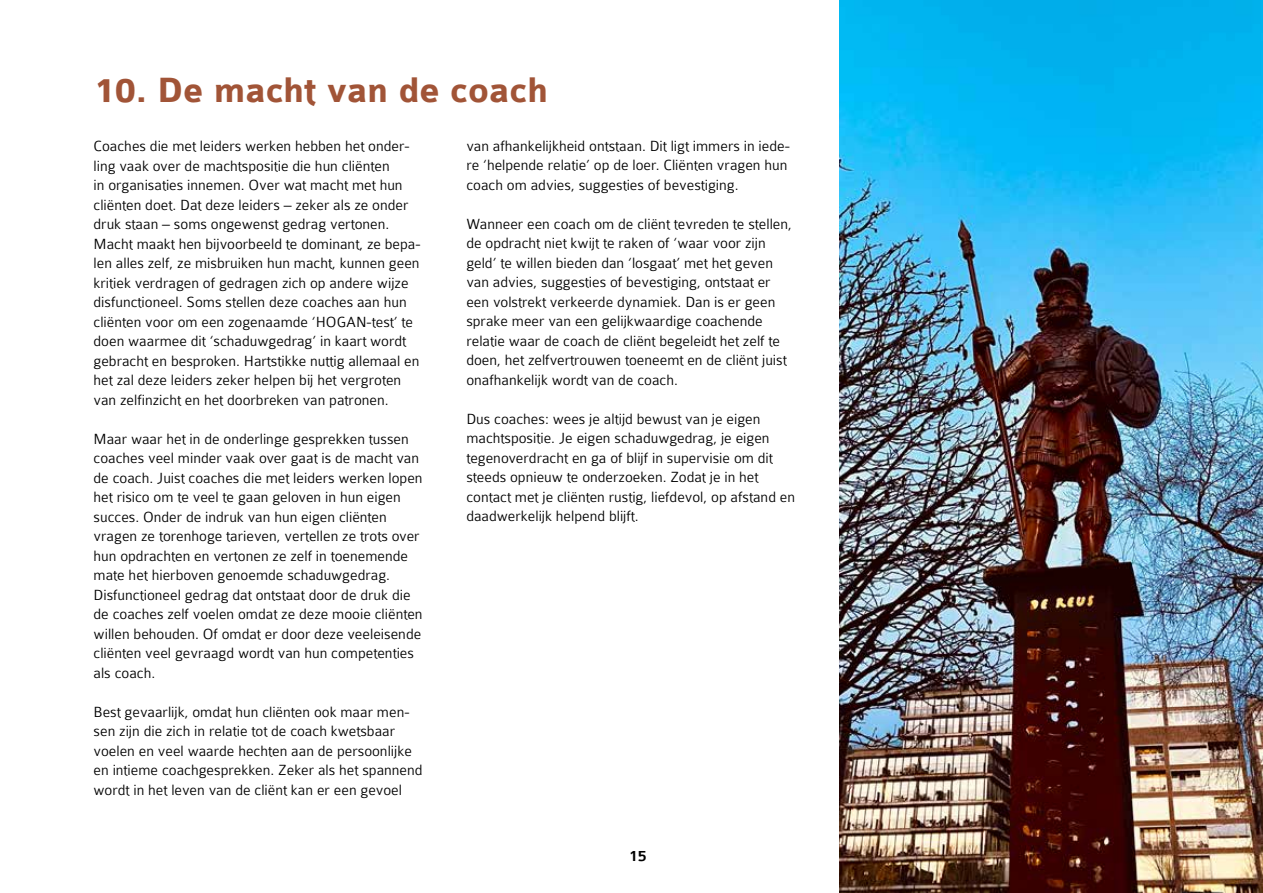
<style>
.page{position:relative;width:1263px;height:893px;background:#fff}
.page>*{position:absolute;margin:0;border:0;box-sizing:border-box;transform-origin:0 0}
.t1{font:700 37.5px "Colaborate";color:#a15437}
.t2{font:500 16.5px "Colaborate";color:#000}
.t3{font:300 15.75px/19.5px "Colaborate";color:#000}
</style>
<div class="page">
<img style="left:839px;top:0;width:424px;height:893px">
<h1 class="t1" style="left:94px;top:71px;width:456px">10. De macht van de coach</h1>
<p class="t3" style="left:94px;top:136px;width:329px">Coaches die met leiders werken hebben het onder&shy;ling vaak over de machtspositie die hun cliënten<br>in organisaties innemen. Over wat macht met hun cliënten doet. Dat deze leiders – zeker als ze onder druk staan – soms ongewenst gedrag vertonen.<br>Macht maakt hen bijvoorbeeld te dominant, ze bepa&shy;len alles zelf, ze misbruiken hun macht, kunnen geen kritiek verdragen of gedragen zich op andere wijze disfunctioneel. Soms stellen deze coaches aan hun cliënten voor om een zogenaamde ‘HOGAN-test’ te doen waarmee dit ‘schaduwgedrag’ in kaart wordt gebracht en besproken. Hartstikke nuttig allemaal en het zal deze leiders zeker helpen bij het vergroten van zelfinzicht en het doorbreken van patronen.</p>
<p class="t3" style="left:94px;top:429px;width:331px">Maar waar het in de onderlinge gesprekken tussen coaches veel minder vaak over gaat is de macht van de coach. Juist coaches die met leiders werken lopen het risico om te veel te gaan geloven in hun eigen succes. Onder de indruk van hun eigen cliënten vragen ze torenhoge tarieven, vertellen ze trots over hun opdrachten en vertonen ze zelf in toenemende mate het hierboven genoemde schaduwgedrag.<br>Disfunctioneel gedrag dat ontstaat door de druk die de coaches zelf voelen omdat ze deze mooie cliënten willen behouden. Of omdat er door deze veeleisende cliënten veel gevraagd wordt van hun competenties als coach.</p>
<p class="t3" style="left:94px;top:702px;width:331px">Best gevaarlijk, omdat hun cliënten ook maar men&shy;sen zijn die zich in relatie tot de coach kwetsbaar voelen en veel waarde hechten aan de persoonlijke en intieme coachgesprekken. Zeker als het spannend wordt in het leven van de cliënt kan er een gevoel</p>
<p class="t3" style="left:466px;top:136px;width:325px">van afhankelijkheid ontstaan. Dit ligt immers in iede&shy;re ‘helpende relatie’ op de loer. Cliënten vragen hun coach om advies, suggesties of bevestiging.</p>
<p class="t3" style="left:466px;top:214px;width:327px">Wanneer een coach om de cliënt tevreden te stellen, de opdracht niet kwijt te raken of ‘waar voor zijn geld’ te willen bieden dan ‘losgaat’ met het geven van advies, suggesties of bevestiging, ontstaat er een volstrekt verkeerde dynamiek. Dan is er geen sprake meer van een gelijkwaardige coachende relatie waar de coach de cliënt begeleidt het zelf te doen, het zelfvertrouwen toeneemt en de cliënt juist onafhankelijk wordt van de coach.</p>
<p class="t3" style="left:466px;top:409px;width:330px">Dus coaches: wees je altijd bewust van je eigen machtspositie. Je eigen schaduwgedrag, je eigen tegenoverdracht en ga of blijf in supervisie om dit steeds opnieuw te onderzoeken. Zodat je in het contact met je cliënten rustig, liefdevol, op afstand en daadwerkelijk helpend blijft.</p>
<p class="t2" style="left:629px;top:847px;width:19px">15</p>
</div>
